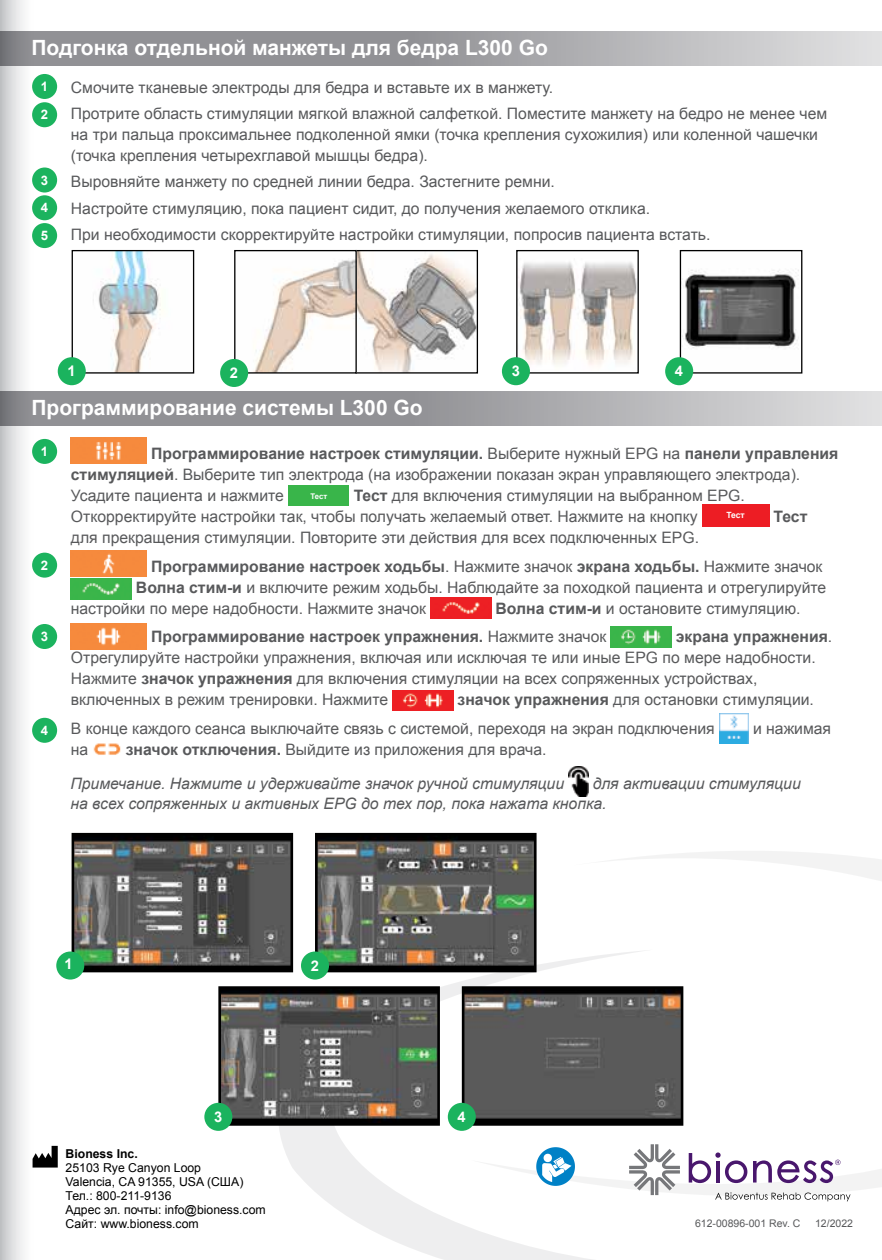
<style>
.page{position:relative;width:882px;height:1260px;background:#fff}
.page>*{position:absolute;margin:0;border:0;box-sizing:border-box;transform-origin:0 0}
.t1{font:700 21px "Arial";color:#fff}
.t2{font:15.75px/21px "Arial";color:#58595b}
.t3{font:italic 15.75px/19.2px "Arial";color:#58595b}
.t4{font:700 15.75px/28.9px "Arial";color:#58595b}
.t5{font:700 14.7px "Arial";color:#fff}
.t6{font:700 13.12px/27.8px "Arial";color:#fff;text-align:justify}
.t7{font:12.25px/14px "Arial";color:#000}
.t8{font:700 12.25px "Arial";color:#000}
.t9{font:10.5px "Arial";color:#58595b}
.t10{font:700 8.58px "Arial";color:#fff}
.t11{font:700 7.7px "Arial";color:#fff}
.s1{font-weight:700}
.s2{font-weight:400}
</style>
<div class="page">
<svg style="left:0;top:0;width:65px;height:1260px"></svg>
<svg style="left:277px;top:950px;width:194px;height:310px"></svg>
<svg style="left:471px;top:851px;width:411px;height:409px"></svg>
<svg style="left:0;top:31px;width:882px;height:34px;fill:#969699"></svg>
<svg style="left:0;top:391px;width:882px;height:35px;fill:#969699"></svg>
<div style="left:32px;top:74px;width:25px;height:25px;background:#1bb35e;border-radius:50%"></div>
<div style="left:32px;top:439px;width:25px;height:25px;background:#1bb35e;border-radius:50%"></div>
<div style="left:32px;top:553px;width:25px;height:25px;background:#1bb35e;border-radius:50%"></div>
<div style="left:32px;top:624px;width:25px;height:25px;background:#1bb35e;border-radius:50%"></div>
<div style="left:32px;top:718px;width:25px;height:25px;background:#1bb35e;border-radius:50%"></div>
<div style="left:32px;top:102px;width:25px;height:25px;background:#1bb35e;border-radius:50%"></div>
<div style="left:32px;top:168px;width:25px;height:25px;background:#1bb35e;border-radius:50%"></div>
<div style="left:32px;top:195px;width:25px;height:25px;background:#1bb35e;border-radius:50%"></div>
<div style="left:32px;top:223px;width:25px;height:25px;background:#1bb35e;border-radius:50%"></div>
<img style="left:71px;top:438px;width:76px;height:26px">
<div style="left:288px;top:486px;width:61px;height:20px;background:#39b54a"></div>
<div style="left:702px;top:505px;width:67px;height:22px;background:#ed1d24"></div>
<img style="left:71px;top:551px;width:76px;height:26px">
<img style="left:71px;top:579px;width:61px;height:20px">
<img style="left:431px;top:598px;width:60px;height:20px">
<img style="left:71px;top:623px;width:76px;height:26px">
<img style="left:611px;top:627px;width:60px;height:20px">
<img style="left:393px;top:690px;width:60px;height:21px">
<img style="left:719px;top:713px;width:30px;height:30px">
<img style="left:93px;top:743px;width:28px;height:12px">
<img style="left:222px;top:990px;width:214px;height:132px">
<div style="left:218px;top:986px;width:222px;height:140px;border:3px solid #000"></div>
<div style="left:204px;top:1103px;width:28px;height:28px;background:#1bb35e;border-radius:50%"></div>
<img style="left:466px;top:990px;width:213px;height:132px">
<div style="left:462px;top:986px;width:221px;height:140px;border:3px solid #000"></div>
<div style="left:448px;top:1103px;width:28px;height:28px;background:#1bb35e;border-radius:50%"></div>
<img style="left:76px;top:837px;width:213px;height:131px">
<div style="left:72px;top:833px;width:221px;height:139px;border:3px solid #000"></div>
<div style="left:56px;top:952px;width:28px;height:28px;background:#1bb35e;border-radius:50%"></div>
<img style="left:319px;top:837px;width:214px;height:131px">
<div style="left:315px;top:833px;width:222px;height:139px;border:3px solid #000"></div>
<div style="left:301px;top:952px;width:28px;height:28px;background:#1bb35e;border-radius:50%"></div>
<img style="left:569px;top:766px;width:19px;height:30px">
<img style="left:78px;top:252px;width:83px;height:120px">
<div style="left:72px;top:250px;width:122px;height:124px;border:1px solid #000"></div>
<div style="left:58px;top:357px;width:28px;height:28px;background:#1bb35e;border-radius:50%"></div>
<img style="left:238px;top:252px;width:238px;height:120px">
<div style="left:355px;top:250px;width:123px;height:124px;border:1px solid #000"></div>
<div style="left:234px;top:250px;width:123px;height:124px;border:1px solid #000"></div>
<div style="left:220px;top:359px;width:28px;height:28px;background:#1bb35e;border-radius:50%"></div>
<img style="left:518px;top:262px;width:119px;height:105px">
<div style="left:516px;top:250px;width:123px;height:124px;border:1px solid #000"></div>
<div style="left:502px;top:357px;width:28px;height:28px;background:#1bb35e;border-radius:50%"></div>
<img style="left:682px;top:270px;width:117px;height:102px">
<div style="left:680px;top:250px;width:122px;height:124px;border:1px solid #000"></div>
<div style="left:665px;top:357px;width:28px;height:28px;background:#1bb35e;border-radius:50%"></div>
<svg style="left:33px;top:1146px;width:25px;height:22px"></svg>
<svg style="left:689px;top:1152px;width:58px;height:31px"></svg>
<svg style="left:753px;top:1160px;width:88px;height:23px"></svg>
<svg style="left:715px;top:1192px;width:136px;height:9px"></svg>
<svg style="left:629px;top:1144px;width:51px;height:51px"></svg>
<svg style="left:536px;top:1147px;width:39px;height:39px"></svg>
<h1 class="t1" style="left:32px;top:34px;width:518px">Подгонка отдельной манжеты для бедра L300 Go</h1>
<p class="t6" style="left:41px;top:73px;width:9px">1</p>
<p class="t6" style="left:41px;top:101px;width:9px">2</p>
<p class="t6" style="left:41px;top:167px;width:9px">3<br>4<br>5</p>
<p class="t2" style="left:71px;top:74px;width:758px;line-height:26.4px">Смочите тканевые электроды для бедра и вставьте их в манжету.<br>Протрите область стимуляции мягкой влажной салфеткой. Поместите манжету на бедро не менее чем</p>
<p class="t2" style="left:71px;top:124px;width:749px">на три пальца проксимальнее подколенной ямки (точка крепления сухожилия) или коленной чашечки (точка крепления четырехглавой мышцы бедра).</p>
<p class="t2" style="left:71px;top:169px;width:641px;line-height:26.4px">Выровняйте манжету по средней линии бедра. Застегните ремни.<br>Настройте стимуляцию, пока пациент сидит, до получения желаемого отклика.<br>При необходимости скорректируйте настройки стимуляции, попросив пациента встать.</p>
<p class="t5" style="left:68px;top:361px;width:10px">1</p>
<p class="t5" style="left:230px;top:363px;width:10px">2</p>
<p class="t5" style="left:512px;top:361px;width:10px">3</p>
<p class="t5" style="left:675px;top:361px;width:10px">4</p>
<h1 class="t1" style="left:32px;top:394px;width:393px">Программирование системы L300 Go</h1>
<p class="t6" style="left:41px;top:438px;width:9px">1</p>
<p class="t6" style="left:41px;top:552px;width:9px">2</p>
<p class="t6" style="left:41px;top:623px;width:9px">3</p>
<p class="t6" style="left:41px;top:717px;width:9px">4</p>
<p class="t2" style="left:71px;top:443px;width:769px;text-indent:80px"><span class="s1">Программирование настроек стимуляции.</span> Выберите нужный EPG на <span class="s1">панели управления стимуляцией</span>. Выберите тип электрода (на изображении показан экран управляющего электрода).<br>Усадите пациента и нажмите</p>
<p class="t2" style="left:71px;top:485px;width:675px;text-indent:283px"><span class="s1">Тест</span> для включения стимуляции на выбранном EPG.<br>Откорректируйте настройки так, чтобы получать желаемый ответ. Нажмите на кнопку</p>
<p class="t11" style="left:310px;top:491px;width:18px">Тест</p>
<p class="t10" style="left:726px;top:510px;width:20px">Тест</p>
<p class="t4" style="left:774px;top:502px;width:35px">Тест</p>
<p class="t2" style="left:151px;top:523px;width:673px;line-height:28.9px;text-indent:-80px">для прекращения стимуляции. Повторите эти действия для всех подключенных EPG.<br><span class="s1">Программирование настроек ходьбы</span>. Нажмите значок <span class="s1">экрана ходьбы.</span> Нажмите значок</p>
<p class="t2" style="left:71px;top:577px;width:757px;text-indent:65px"><span class="s1">Волна стим-и</span> и включите режим ходьбы. Наблюдайте за походкой пациента и отрегулируйте настройки по мере надобности. Нажмите значок</p>
<p class="t4" style="left:151px;top:594px;width:651px;text-indent:344px">Волна стим-и <span class="s2">и остановите стимуляцию.<br></span>Программирование настроек упражнения. <span class="s2">Нажмите значок</span></p>
<p class="t2" style="left:71px;top:627px;width:763px;text-indent:605px"><span class="s1">экрана упражнения</span>.<br>Отрегулируйте настройки упражнения, включая или исключая те или иные EPG по мере надобности.<br>Нажмите <span class="s1">значок упражнения</span> для включения стимуляции на всех сопряженных устройствах, включенных в режим тренировки. Нажмите</p>
<p class="t2" style="left:71px;top:686px;width:745px;line-height:28.9px;text-indent:387px"><span class="s1">значок упражнения</span> для остановки стимуляции.<br>В конце каждого сеанса выключайте связь с системой, переходя на экран подключения</p>
<p class="t2" style="left:753px;top:718px;width:80px">и нажимая</p>
<p class="t2" style="left:71px;top:739px;width:19px">на</p>
<p class="t2" style="left:126px;top:739px;width:422px"><span class="s1">значок отключения.</span> Выйдите из приложения для врача.</p>
<p class="t3" style="left:70px;top:775px;width:732px;text-indent:522px">для активации стимуляции на всех сопряженных и активных EPG до тех пор, пока нажата кнопка.</p>
<p class="t3" style="left:70px;top:775px;width:495px">Примечание. Нажмите и удерживайте значок ручной стимуляции</p>
<p class="t5" style="left:64px;top:954px;width:10px">1</p>
<p class="t5" style="left:311px;top:956px;width:10px">2</p>
<p class="t5" style="left:214px;top:1107px;width:10px">3</p>
<p class="t5" style="left:458px;top:1107px;width:10px">4</p>
<p class="t8" style="left:66px;top:1145px;width:74px">Bioness Inc.</p>
<p class="t7" style="left:66px;top:1160px;width:202px">25103 Rye Canyon Loop<br>Valencia, CA 91355, USA (США)<br>Тел.: 800-211-9136<br>Адрес эл. почты: info@bioness.com<br>Сайт: www.bioness.com</p>
<p class="t9" style="left:695px;top:1217px;width:107px">612-00896-001 Rev. C</p>
<p class="t9" style="left:815px;top:1217px;width:39px">12/2022</p>
</div>
